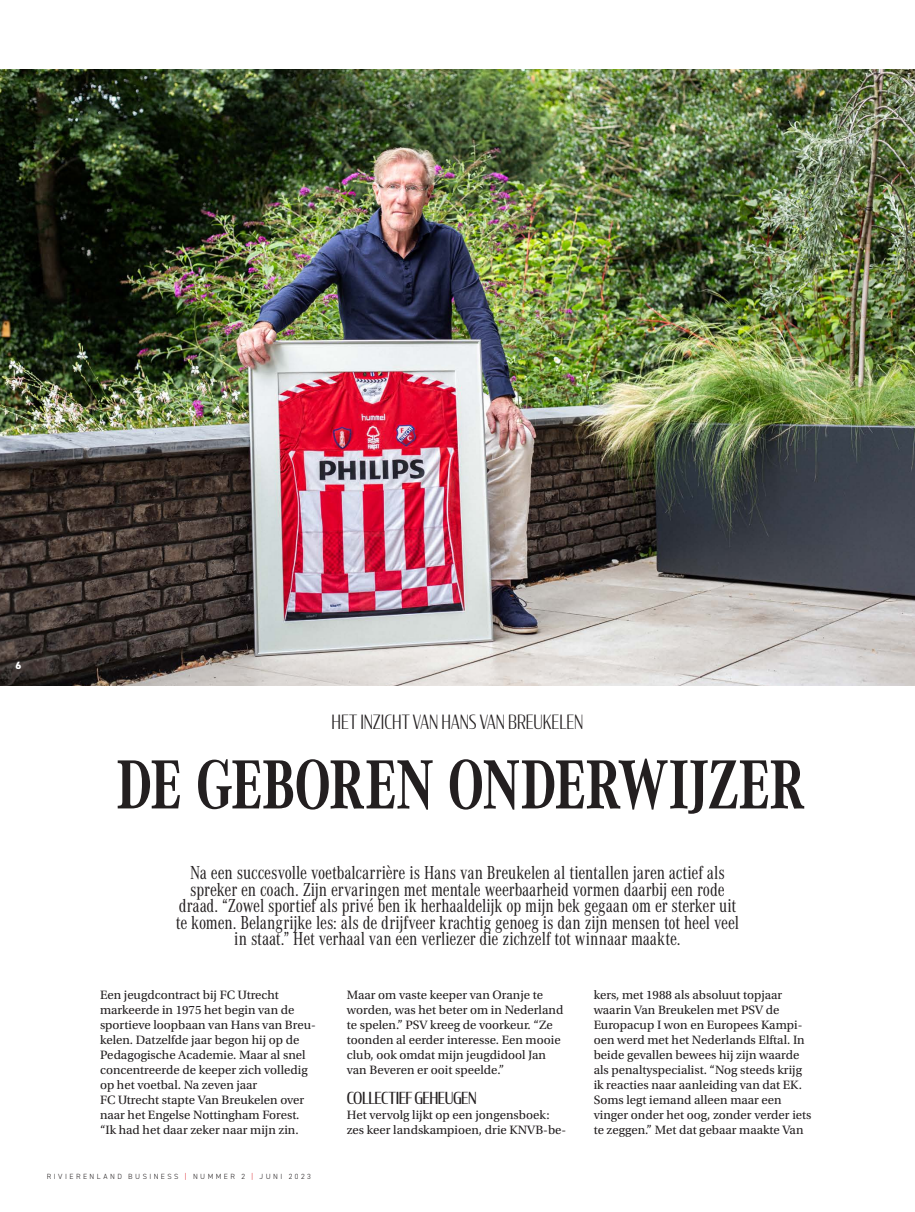
<style>
.page{position:relative;width:915px;height:1212px;background:#fff}
.page>*{position:absolute;margin:0;border:0;box-sizing:border-box;transform-origin:0 0}
.t1{font:700 72px "Corporate A Cond Pro";letter-spacing:-.015em;color:#231f20;scale:.95 1}
.t2{font:19.5px/16.5px "Corporate A Cond Pro";letter-spacing:-.01em;color:#231f20;text-align:center;scale:.95 1}
.t3{font:300 19.5px "Condor Cond";letter-spacing:-.005em;color:#231f20;scale:.95 1}
.t4{font:16.5px "Condor Cond";letter-spacing:-.025em;color:#231f20}
.t5{font:12.75px/15px "Utopia Std";color:#231f20}
.t6{font:800 10.5px "DIN2014";color:#fff}
.t7{font:300 7.5px "DIN2014";letter-spacing:.325em;color:#231f20}
.s1{color:#d81c23}
</style>
<div class="page">
<img style="left:0;top:69px;width:914px;height:617px">
<p class="t6" style="left:15px;top:658px;width:7px">6</p>
<h2 class="t3" style="left:331px;top:710px;width:266px">HET INZICHT VAN HANS VAN BREUKELEN</h2>
<h1 class="t1" style="left:116px;top:735px;width:725px">DE GEBOREN ONDERWIJZER</h1>
<p class="t2" style="left:176px;top:864px;width:594px">Na een succesvolle voetbalcarrière is Hans van Breukelen al tientallen jaren actief als spreker en coach. Zijn ervaringen met mentale weerbaarheid vormen daarbij een rode draad. “Zowel sportief als privé ben ik herhaaldelijk op mijn bek gegaan om er sterker uit te komen. Belangrijke les: als de drijfveer krachtig genoeg is dan zijn mensen tot heel veel in staat.” Het verhaal van een verliezer die zichzelf tot winnaar maakte.</p>
<p class="t5" style="left:100px;top:988px;width:217px">Een jeugdcontract bij FC Utrecht markeerde in 1975 het begin van de sportieve loopbaan van Hans van Breu&shy;kelen. Datzelfde jaar begon hij op de Pedagogische Academie. Maar al snel concentreerde de keeper zich volledig op het voetbal. Na zeven jaar<br>FC Utrecht stapte Van Breukelen over naar het Engelse Nottingham Forest. “Ik had het daar zeker naar mijn zin.</p>
<p class="t5" style="left:347px;top:988px;width:218px">Maar om vaste keeper van Oranje te worden, was het beter om in Nederland te spelen.” PSV kreeg de voorkeur. “Ze toonden al eerder interesse. Een mooie club, ook omdat mijn jeugdidool Jan van Beveren er ooit speelde.”</p>
<p class="t4" style="left:347px;top:1088px;width:131px">COLLECTIEF GEHEUGEN</p>
<p class="t5" style="left:347px;top:1108px;width:221px">Het vervolg lijkt op een jongensboek: zes keer landskampioen, drie KNVB-be-</p>
<p class="t7" style="left:47px;top:1172px;width:265px">RIVIERENLAND BUSINESS <span class="s1">|</span> NUMMER 2 <span class="s1">|</span> JUNI 2023</p>
<p class="t5" style="left:593px;top:988px;width:219px">kers, met 1988 als absoluut topjaar waarin Van Breukelen met PSV de Europacup I won en Europees Kampi&shy;oen werd met het Nederlands Elftal. In beide gevallen bewees hij zijn waarde als penaltyspecialist. “Nog steeds krijg ik reacties naar aanleiding van dat EK.<br>Soms legt iemand alleen maar een vinger onder het oog, zonder verder iets te zeggen.” Met dat gebaar maakte Van</p>
</div>
